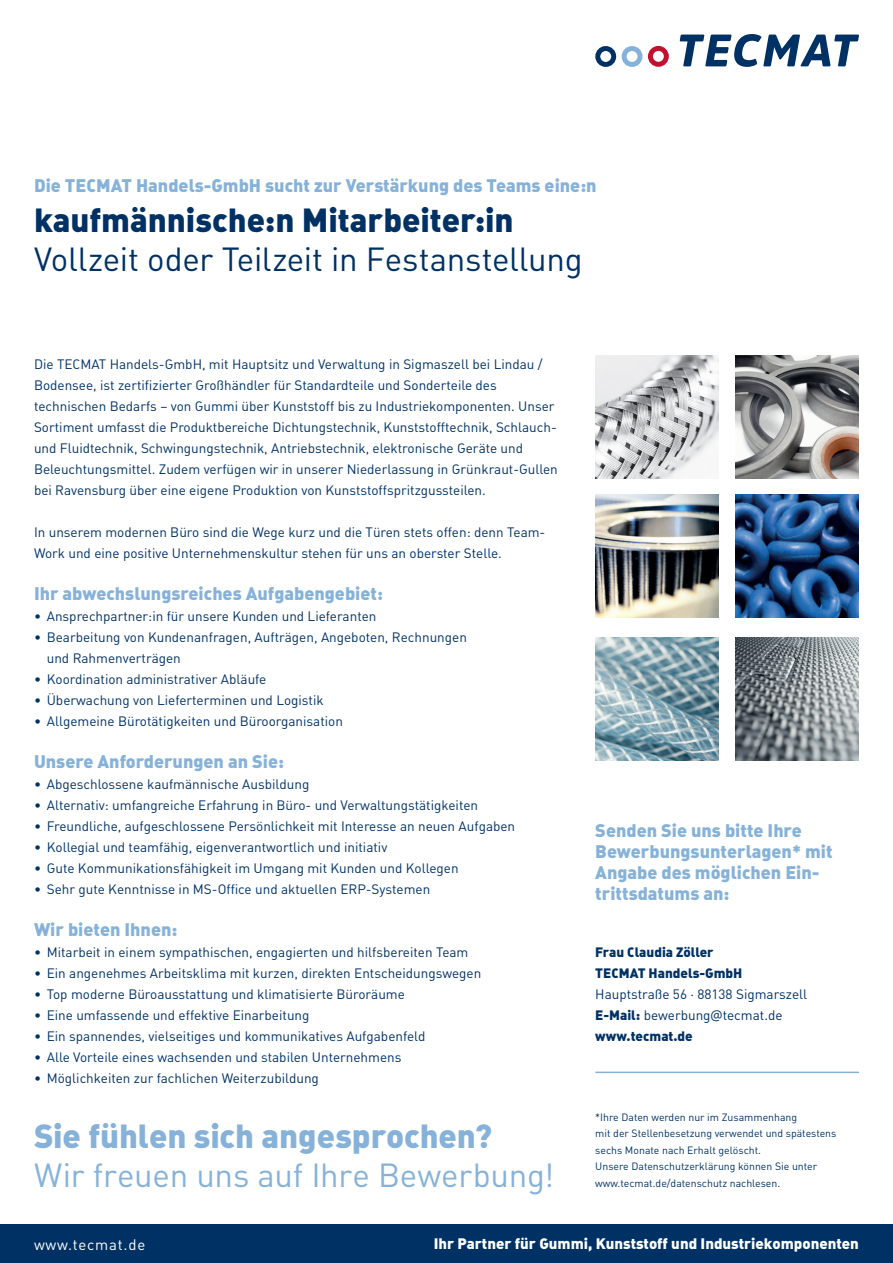
<style>
.page{position:relative;width:893px;height:1263px;background:#fff}
.page>*{position:absolute;margin:0;border:0;box-sizing:border-box;transform-origin:0 0}
.t1{font:33px "DIN Regular Alternate";letter-spacing:-.01em;color:#003165}
.t2{font:33px "DIN Black Alternate";letter-spacing:-.005em;color:#003165}
.t3{font:33px "DIN Regular Alternate";letter-spacing:-.005em;color:#86b2d9}
.t4{font:33px "DIN Black Alternate";letter-spacing:-.005em;color:#86b2d9}
.t5{font:18px/21px "DIN Black Alternate";color:#86b2d9}
.t6{font:15px "DIN Black Alternate";color:#fff}
.t7{font:15px "DIN Regular Alternate";letter-spacing:.05em;color:#fff}
.t8{font:13.5px/21px "DIN Regular Alternate";color:#003165}
.t9{font:13.5px/21px "DIN Black Alternate";color:#003165}
.t10{font:10.5px/16.5px "DIN Regular Alternate";color:#003165}
.s1{font-family:"DIN"}
.s2{font-family:"DIN Black Alternate"}
.s3{font-family:"Open Sans"}
</style>
<div class="page">
<div style="left:622px;top:46px;width:20px;height:21px;border:5px solid #86b2d9;border-radius:50%"></div>
<div style="left:595px;top:46px;width:21px;height:21px;border:5px solid #003165;border-radius:50%"></div>
<svg style="left:680px;top:34px;width:179px;height:33px"></svg>
<div style="left:648px;top:46px;width:21px;height:21px;border:5px solid #c3102f;border-radius:50%"></div>
<div style="left:0;top:1225px;width:893px;height:38px;background:#003165"></div>
<hr style="left:595px;top:1071px;width:264px;height:2px;background:#86b2d9">
<img style="left:595px;top:355px;width:124px;height:124px">
<img style="left:736px;top:637px;width:123px;height:123px">
<img style="left:736px;top:494px;width:123px;height:123px">
<img style="left:736px;top:355px;width:123px;height:124px">
<img style="left:595px;top:494px;width:124px;height:123px">
<img style="left:595px;top:637px;width:124px;height:123px">
<h2 class="t5" style="left:34px;top:174px;width:564px">Die TECMAT Handels-GmbH sucht zur Verstärkung des Teams eine:n</h2>
<h1 class="t2" style="left:34px;top:198px;width:481px">kaufmännische:n Mitarbeiter:in</h1>
<h1 class="t1" style="left:34px;top:238px;width:550px">Vollzeit oder Teilzeit in Festanstellung</h1>
<p class="t8" style="left:34px;top:353px;width:525px">Die TECMAT Handels-GmbH, mit Hauptsitz und Verwaltung in Sigmaszell bei Lindau / Bodensee, ist zertifizierter Großhändler für Standardteile und Sonderteile des technischen Bedarfs – von Gummi über Kunststoff bis zu Industriekomponenten. Unser Sortiment umfasst die Produktbereiche Dichtungstechnik, Kunststofftechnik, Schlauch&shy;und Fluidtechnik, Schwingungstechnik, Antriebstechnik, elektronische Geräte und Beleuchtungsmittel. Zudem verfügen wir in unserer Niederlassung in Grünkraut-Gullen bei Ravensburg über eine eigene Produktion von Kunststoffspritzgussteilen.</p>
<p class="t8" style="left:34px;top:521px;width:513px">In unserem modernen Büro sind die Wege kurz und die Türen stets offen: denn Team-<br>Work und eine positive Unternehmenskultur stehen für uns an oberster Stelle.</p>
<h2 class="t5" style="left:34px;top:582px;width:350px">Ihr abwechslungsreiches Aufgabengebiet:</h2>
<p class="t8" style="left:34px;top:605px;width:344px">• Ansprechpartner:in für unsere Kunden und Lieferanten</p>
<p class="t8" style="left:47px;top:626px;width:422px;text-indent:-13px">• Bearbeitung von Kundenanfragen, Aufträgen, Angeboten, Rechnungen und Rahmenverträgen</p>
<p class="t8" style="left:34px;top:668px;width:234px">• Koordination administrativer Abläufe</p>
<p class="t8" style="left:34px;top:689px;width:291px">• Überwachung von Lieferterminen und Logistik</p>
<p class="t8" style="left:34px;top:710px;width:310px">• Allgemeine Bürotätigkeiten und Büroorganisation</p>
<h2 class="t5" style="left:34px;top:750px;width:251px">Unsere Anforderungen an Sie:</h2>
<p class="t8" style="left:34px;top:773px;width:277px">• Abgeschlossene kaufmännische Ausbildung</p>
<p class="t8" style="left:34px;top:794px;width:446px">• Alternativ: umfangreiche Erfahrung in Büro- und Verwaltungstätigkeiten</p>
<p class="t8" style="left:34px;top:815px;width:483px">• Freundliche, aufgeschlossene Persönlichkeit mit Interesse an neuen Aufgaben</p>
<p class="t8" style="left:34px;top:836px;width:355px">• Kollegial und teamfähig, eigenverantwortlich und initiativ</p>
<p class="t8" style="left:34px;top:857px;width:426px">• Gute Kommunikationsfähigkeit im Umgang mit Kunden und Kollegen</p>
<p class="t8" style="left:34px;top:878px;width:398px">• Sehr gute Kenntnisse in MS-Office und aktuellen ERP-Systemen</p>
<h2 class="t5" style="left:34px;top:918px;width:145px">Wir bieten Ihnen:</h2>
<p class="t8" style="left:34px;top:941px;width:436px">• Mitarbeit in einem sympathischen, engagierten und hilfsbereiten Team</p>
<p class="t8" style="left:34px;top:962px;width:449px">• Ein angenehmes Arbeitsklima mit kurzen, direkten Entscheidungswegen</p>
<p class="t8" style="left:34px;top:983px;width:372px">• Top moderne Büroausstattung und klimatisierte Büroräume</p>
<p class="t8" style="left:34px;top:1004px;width:277px">• Eine umfassende und effektive Einarbeitung</p>
<p class="t8" style="left:34px;top:1025px;width:393px">• Ein spannendes, vielseitiges und kommunikatives Aufgabenfeld</p>
<p class="t8" style="left:34px;top:1046px;width:369px">• Alle Vorteile eines wachsenden und stabilen Unternehmens</p>
<p class="t8" style="left:34px;top:1067px;width:286px">• Möglichkeiten zur fachlichen Weiterzubildung</p>
<h1 class="t4" style="left:34px;top:1114px;width:460px">Sie fühlen sich angesprochen?</h1>
<h1 class="t3" style="left:34px;top:1154px;width:522px">Wir freuen uns auf Ihre Bewerbung!</h1>
<h2 class="t5" style="left:595px;top:819px;width:239px">Senden Sie uns bitte Ihre<br>Bewerbungsunterlagen* mit<br>Angabe des möglichen Ein&shy;trittsdatums an:</h2>
<p class="t9" style="left:595px;top:941px;width:149px">Frau Claudia Zöller<br>TECMAT Handels-GmbH</p>
<p class="t8" style="left:595px;top:983px;width:213px">Hauptstraße <span class="s1">56</span> · <span class="s1">88138</span> Sigmarszell<br><span class="s2">E-Mail:</span> bewerbung<span class="s3">@</span>tecmat.de</p>
<p class="t9" style="left:595px;top:1025px;width:99px">www.tecmat.de</p>
<p class="t10" style="left:595px;top:1108px;width:243px">*Ihre Daten werden nur im Zusammenhang<br>mit der Stellenbesetzung verwendet und spätestens sechs Monate nach Erhalt gelöscht.<br>Unsere Datenschutzerklärung können Sie unter www.tecmat.de/datenschutz nachlesen.</p>
<p class="t7" style="left:34px;top:1235px;width:113px">www.tecmat.de</p>
<p class="t6" style="left:434px;top:1233px;width:427px">Ihr Partner für Gummi, Kunststoff und Industriekomponenten</p>
</div>
